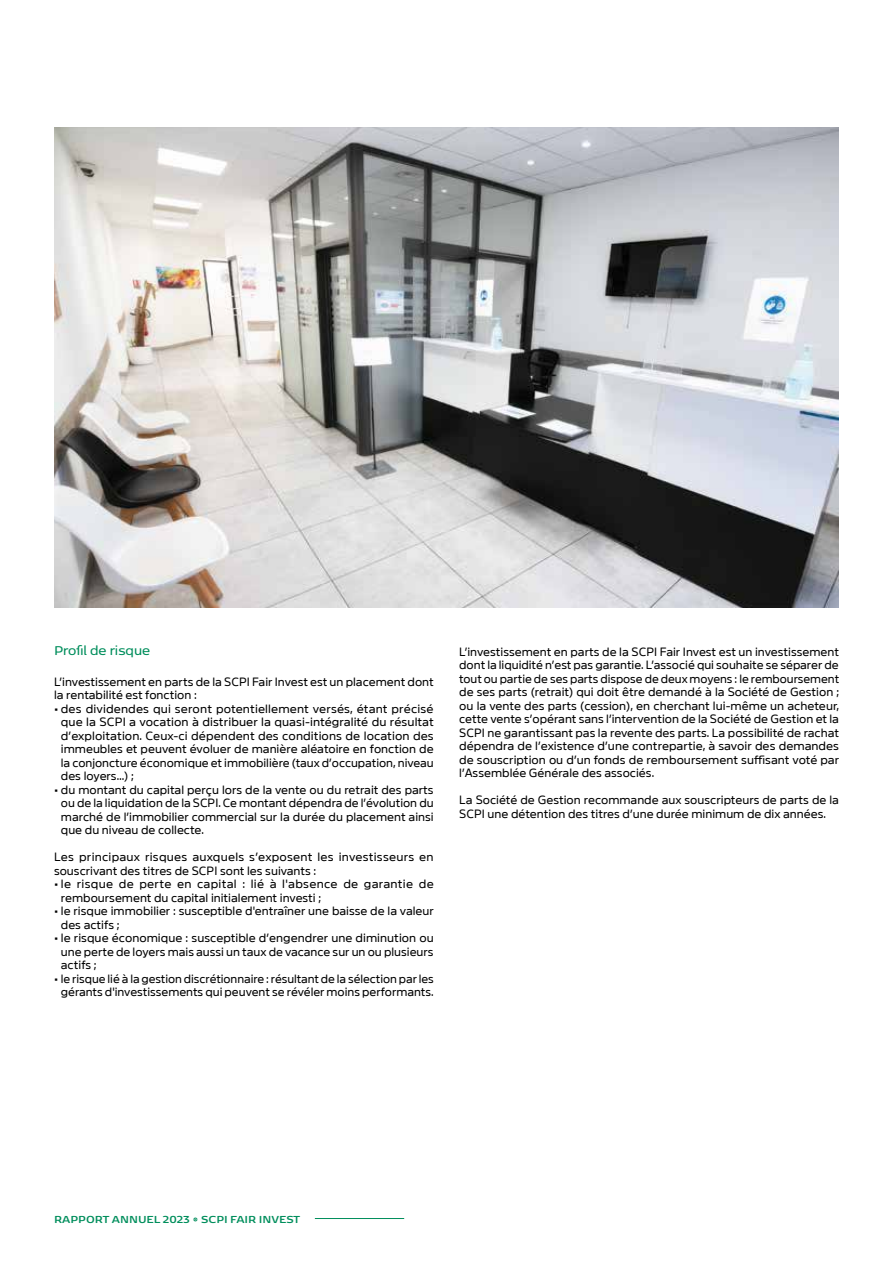
<style>
.page{position:relative;width:893px;height:1263px;background:#fff}
.page>*{position:absolute;margin:0;border:0;box-sizing:border-box;transform-origin:0 0}
.t1{font:600 15px "Kobenhavn Sans";color:#008e5c}
.t2{font:12px/13.5px "Amsi Pro Normal";color:#000}
.t3{font:700 12px "Kobenhavn Sans";color:#008e5c}
</style>
<div class="page">
<hr style="left:315px;top:1218px;width:89px;height:1px;background:#008e5c">
<img style="left:54px;top:128px;width:785px;height:479px">
<p class="t1" style="left:54px;top:640px;width:98px">Profil de risque</p>
<p class="t2" style="left:54px;top:673px;width:381px">L’investissement en parts de la SCPI Fair Invest est un placement dont la rentabilité est fonction :</p>
<p class="t2" style="left:61px;top:700px;width:375px;text-align:justify;text-indent:-7px">• des dividendes qui seront potentiellement versés, étant précisé que la SCPI a vocation à distribuer la quasi-intégralité du résultat d’exploitation. Ceux-ci dépendent des conditions de location des immeubles et peuvent évoluer de manière aléatoire en fonction de la conjoncture économique et immobilière (taux d’occupation, niveau des loyers…) ;</p>
<p class="t2" style="left:61px;top:781px;width:374px;text-align:justify;text-indent:-7px">• du montant du capital perçu lors de la vente ou du retrait des parts ou de la liquidation de la SCPI. Ce montant dépendra de l’évolution du marché de l’immobilier commercial sur la durée du placement ainsi que du niveau de collecte.</p>
<p class="t2" style="left:54px;top:849px;width:381px">Les principaux risques auxquels s’exposent les investisseurs en souscrivant des titres de SCPI sont les suivants :</p>
<p class="t2" style="left:61px;top:876px;width:374px;text-indent:-7px">• le risque de perte en capital : lié à l'absence de garantie de remboursement du capital initialement investi ;</p>
<p class="t2" style="left:61px;top:903px;width:374px;text-indent:-7px">• le risque immobilier : susceptible d'entraîner une baisse de la valeur des actifs ;</p>
<p class="t2" style="left:61px;top:930px;width:374px;text-align:justify;text-indent:-7px">• le risque économique : susceptible d’engendrer une diminution ou une perte de loyers mais aussi un taux de vacance sur un ou plusieurs actifs ;</p>
<p class="t2" style="left:54px;top:970px;width:381px;text-align:center">• le risque lié à la gestion discrétionnaire : résultant de la sélection par les gérants d'investissements qui peuvent se révéler moins performants.</p>
<p class="t2" style="left:459px;top:643px;width:381px;text-align:justify">L’investissement en parts de la SCPI Fair Invest est un investissement dont la liquidité n’est pas garantie. L’associé qui souhaite se séparer de tout ou partie de ses parts dispose de deux moyens : le remboursement de ses parts (retrait) qui doit être demandé à la Société de Gestion ; ou la vente des parts (cession), en cherchant lui-même un acheteur, cette vente s’opérant sans l’intervention de la Société de Gestion et la SCPI ne garantissant pas la revente des parts. La possibilité de rachat dépendra de l’existence d’une contrepartie, à savoir des demandes de souscription ou d’un fonds de remboursement suffisant voté par l’Assemblée Générale des associés.</p>
<p class="t2" style="left:459px;top:792px;width:381px">La Société de Gestion recommande aux souscripteurs de parts de la<br>SCPI une détention des titres d’une durée minimum de dix années.</p>
<p class="t3" style="left:54px;top:1210px;width:248px">RAPPORT ANNUEL 2023 • SCPI FAIR INVEST</p>
</div>
